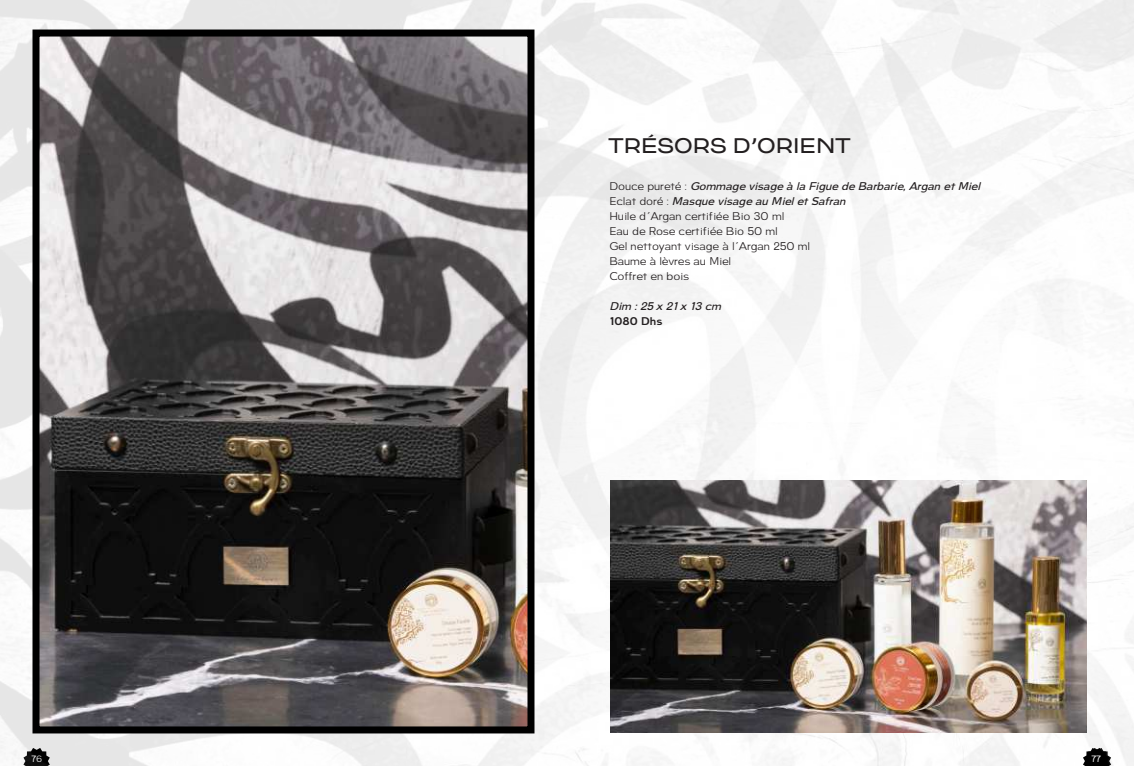
<style>
.page{position:relative;width:1134px;height:766px;background:#fff}
.page>*{position:absolute;margin:0;border:0;box-sizing:border-box;transform-origin:0 0}
.t1{font:21px "Babetta";color:#231f20}
.t2{font:11px "Aurel";color:#231f20}
.t3{font:italic 600 11px "Aurel";color:#231f20}
.t4{font:700 11px "Aurel";color:#231f20}
.t5{font:9px "Aurel";color:#fff}
.s1{font-weight:400;font-style:normal}
</style>
<div class="page">
<img style="left:0;top:0;width:1134px;height:765px">
<img style="left:40px;top:38px;width:486px;height:687px">
<div style="left:32px;top:30px;width:502px;height:703px;border:7px solid #000"></div>
<img style="left:611px;top:480px;width:476px;height:252px">
<svg style="left:1083px;top:747px;width:28px;height:18px"></svg>
<p class="t1" style="left:608px;top:128px;width:244px">TRéSORS D’ORIENT</p>
<p class="t3" style="left:609px;top:180px;width:372px"><span class="s1">Douce pureté :</span> Gommage visage à la Figue de Barbarie, Argan et Miel</p>
<p class="t3" style="left:609px;top:195px;width:237px"><span class="s1">Eclat doré :</span> Masque visage au Miel et Safran</p>
<p class="t2" style="left:609px;top:210px;width:176px">Huile d´Argan certifiée Bio 30 ml</p>
<p class="t2" style="left:609px;top:225px;width:170px">Eau de Rose certifiée Bio 50 ml</p>
<p class="t2" style="left:609px;top:240px;width:202px">Gel nettoyant visage à l´Argan 250 ml</p>
<p class="t2" style="left:609px;top:255px;width:123px">Baume à lèvres au Miel</p>
<p class="t2" style="left:609px;top:270px;width:81px">Coffret en bois</p>
<p class="t3" style="left:609px;top:300px;width:113px">Dim : 25 x 21 x 13 cm</p>
<p class="t4" style="left:609px;top:315px;width:55px">1080 Dhs</p>
<p class="t5" style="left:31px;top:753px;width:12px">76</p>
<p class="t5" style="left:1093px;top:753px;width:11px">77</p>
<p class="t5" style="left:1091px;top:753px;width:11px">77</p>
</div>
